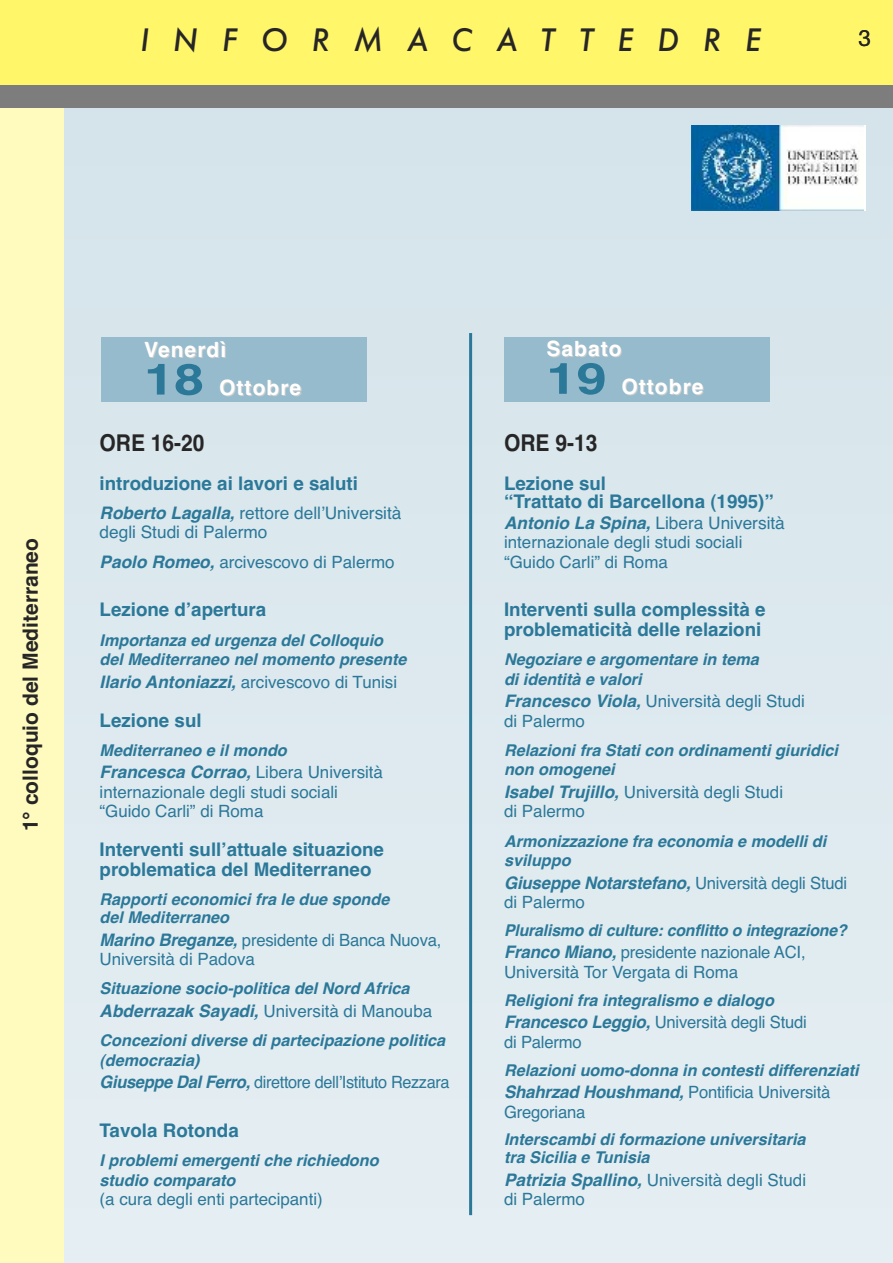
<style>
.page{position:relative;width:893px;height:1263px;background:#fff}
.page>*{position:absolute;margin:0;border:0;box-sizing:border-box;transform-origin:0 0}
.t1{font:italic 500 30px "Futura";letter-spacing:.8em;color:#272627}
.t2{font:700 23.1px "Helvetica";color:#272627;scale:.91 1}
.t3{font:22.5px "Helvetica Neue";color:#272627}
.t4{font:700 21px/37.5px "Helvetica";letter-spacing:.05em;color:#fff}
.t5{font:700 21px "Helvetica";color:#272627}
.t6{font:700 18.75px/19.5px "Helvetica";color:#2b7899}
.t7{font:17.25px/19.5px "Helvetica";color:#2b7899}
.t8{font:italic 700 17.25px "Helvetica";letter-spacing:-.01em;color:#2b7899}
.t9{font:16.95px/19.5px "Helvetica";color:#2b7899}
.t10{font:16.95px "Helvetica";letter-spacing:-.02em;color:#2b7899;scale:.96 1}
.t11{font:italic 700 16.2px/19.5px "Helvetica";color:#2b7899}
.s1{font-size:43.2px;color:#2b7899}
.s2{font-weight:700;font-style:italic}
.s3{font-weight:700;font-style:italic;font-size:17.25px}
.s4{font-weight:400;font-style:normal;font-size:16.95px}
</style>
<div class="page">
<div style="left:0;top:0;width:893px;height:87px;background:#fff66a"></div>
<div style="left:62px;top:108px;width:831px;height:1155px;background:#ddeaef"></div>
<div style="left:0;top:106px;width:64px;height:1157px;background:#fffbbf"></div>
<div style="left:0;top:85px;width:893px;height:23px;background:#7d7d7d"></div>
<img style="left:691px;top:125px;width:172px;height:86px">
<div style="left:102px;top:338px;width:265px;height:64px;background:#95bbcc"></div>
<div style="left:504px;top:337px;width:265px;height:64px;background:#95bbcc"></div>
<hr style="left:469px;top:333px;width:3px;height:882px;background:#2b7899">
<h1 class="t1" style="left:140px;top:23px;width:622px">INFORMACATTEDRE</h1>
<h3 class="t3" style="left:858px;top:25px;width:14px">3</h3>
<p class="t5" style="left:18px;top:831px;width:295px;rotate:-90deg">1° colloquio del Mediterraneo</p>
<p class="t4" style="left:144px;top:331px;width:159px">Venerdì<br><span class="s1">18</span> Ottobre</p>
<p class="t4" style="left:546px;top:330px;width:159px">Sabato<br><span class="s1">19</span> Ottobre</p>
<h2 class="t2" style="left:100px;top:429px;width:117px">ORE 16-20</h2>
<p class="t6" style="left:100px;top:473px;width:260px">introduzione ai lavori e saluti</p>
<p class="t7" style="left:100px;top:503px;width:303px"><span class="s2">Roberto Lagalla,</span> rettore dellʼUniversità degli Studi di Palermo</p>
<p class="t9" style="left:100px;top:552px;width:297px"><span class="s3">Paolo Romeo,</span> arcivescovo di Palermo</p>
<p class="t6" style="left:100px;top:600px;width:168px">Lezione dʼapertura</p>
<p class="t11" style="left:100px;top:630px;width:308px">Importanza ed urgenza del Colloquio del Mediterraneo nel momento presente</p>
<p class="t9" style="left:100px;top:672px;width:299px"><span class="s3">Ilario Antoniazzi,</span> arcivescovo di Tunisi</p>
<p class="t6" style="left:100px;top:710px;width:104px">Lezione sul</p>
<p class="t11" style="left:100px;top:741px;width:189px">Mediterraneo e il mondo</p>
<p class="t8" style="left:100px;top:762px;width:285px">Francesca Corrao, <span class="s4">Libera Università</span></p>
<p class="t9" style="left:100px;top:782px;width:240px">internazionale degli studi sociali “Guido Carli” di Roma</p>
<p class="t6" style="left:100px;top:840px;width:286px">Interventi sullʼattuale situazione problematica del Mediterraneo</p>
<p class="t11" style="left:100px;top:891px;width:291px;line-height:18px">Rapporti economici fra le due sponde del Mediterraneo</p>
<p class="t9" style="left:100px;top:930px;width:343px"><span class="s3">Marino Breganze,</span> presidente di Banca Nuova,<br>Università di Padova</p>
<p class="t11" style="left:100px;top:979px;width:311px">Situazione socio-politica del Nord Africa</p>
<p class="t9" style="left:100px;top:1001px;width:334px"><span class="s3">Abderrazak Sayadi,</span> Università di Manouba</p>
<p class="t11" style="left:100px;top:1031px;width:347px">Concezioni diverse di partecipazione politica (democrazia)</p>
<p class="t10" style="left:100px;top:1072px;width:366px"><span class="s3">Giuseppe Dal Ferro,</span> direttore dellʼIstituto Rezzara</p>
<p class="t6" style="left:100px;top:1121px;width:141px">Tavola Rotonda</p>
<p class="t11" style="left:100px;top:1151px;width:281px">I problemi emergenti che richiedono studio comparato</p>
<p class="t9" style="left:100px;top:1190px;width:225px">(a cura degli enti partecipanti)</p>
<h2 class="t2" style="left:504px;top:429px;width:104px">ORE 9-13</h2>
<p class="t6" style="left:504px;top:474px;width:271px;line-height:18px">Lezione sul<br>“Trattato di Barcellona (1995)”</p>
<p class="t7" style="left:504px;top:513px;width:282px"><span class="s2">Antonio La Spina,</span> Libera Università</p>
<p class="t9" style="left:504px;top:533px;width:240px">internazionale degli studi sociali “Guido Carli” di Roma</p>
<p class="t6" style="left:504px;top:600px;width:263px">Interventi sulla complessità e problematicità delle relazioni</p>
<p class="t11" style="left:504px;top:650px;width:256px">Negoziare e argomentare in tema di identità e valori</p>
<p class="t9" style="left:504px;top:692px;width:302px"><span class="s3">Francesco Viola,</span> Università degli Studi di Palermo</p>
<p class="t11" style="left:504px;top:741px;width:335px">Relazioni fra Stati con ordinamenti giuridici non omogenei</p>
<p class="t9" style="left:504px;top:782px;width:281px"><span class="s3">Isabel Trujillo,</span> Università degli Studi di Palermo</p>
<p class="t11" style="left:504px;top:831px;width:324px">Armonizzazione fra economia e modelli di sviluppo</p>
<p class="t8" style="left:504px;top:873px;width:345px">Giuseppe Notarstefano, <span class="s4">Università degli Studi</span></p>
<p class="t9" style="left:504px;top:893px;width:83px">di Palermo</p>
<p class="t11" style="left:504px;top:921px;width:344px">Pluralismo di culture: conflitto o integrazione?</p>
<p class="t9" style="left:504px;top:943px;width:303px"><span class="s3">Franco Miano,</span> presidente nazionale ACI,<br>Università Tor Vergata di Roma</p>
<p class="t11" style="left:504px;top:990px;width:272px">Religioni fra integralismo e dialogo</p>
<p class="t9" style="left:504px;top:1013px;width:304px"><span class="s3">Francesco Leggio,</span> Università degli Studi di Palermo</p>
<p class="t11" style="left:504px;top:1060px;width:356px">Relazioni uomo-donna in contesti differenziati</p>
<p class="t9" style="left:504px;top:1082px;width:328px"><span class="s3">Shahrzad Houshmand,</span> Pontificia Università<br>Gregoriana</p>
<p class="t11" style="left:504px;top:1131px;width:303px;line-height:18px">Interscambi di formazione universitaria tra Sicilia e Tunisia</p>
<p class="t9" style="left:504px;top:1170px;width:304px"><span class="s3">Patrizia Spallino,</span> Università degli Studi di Palermo</p>
</div>
